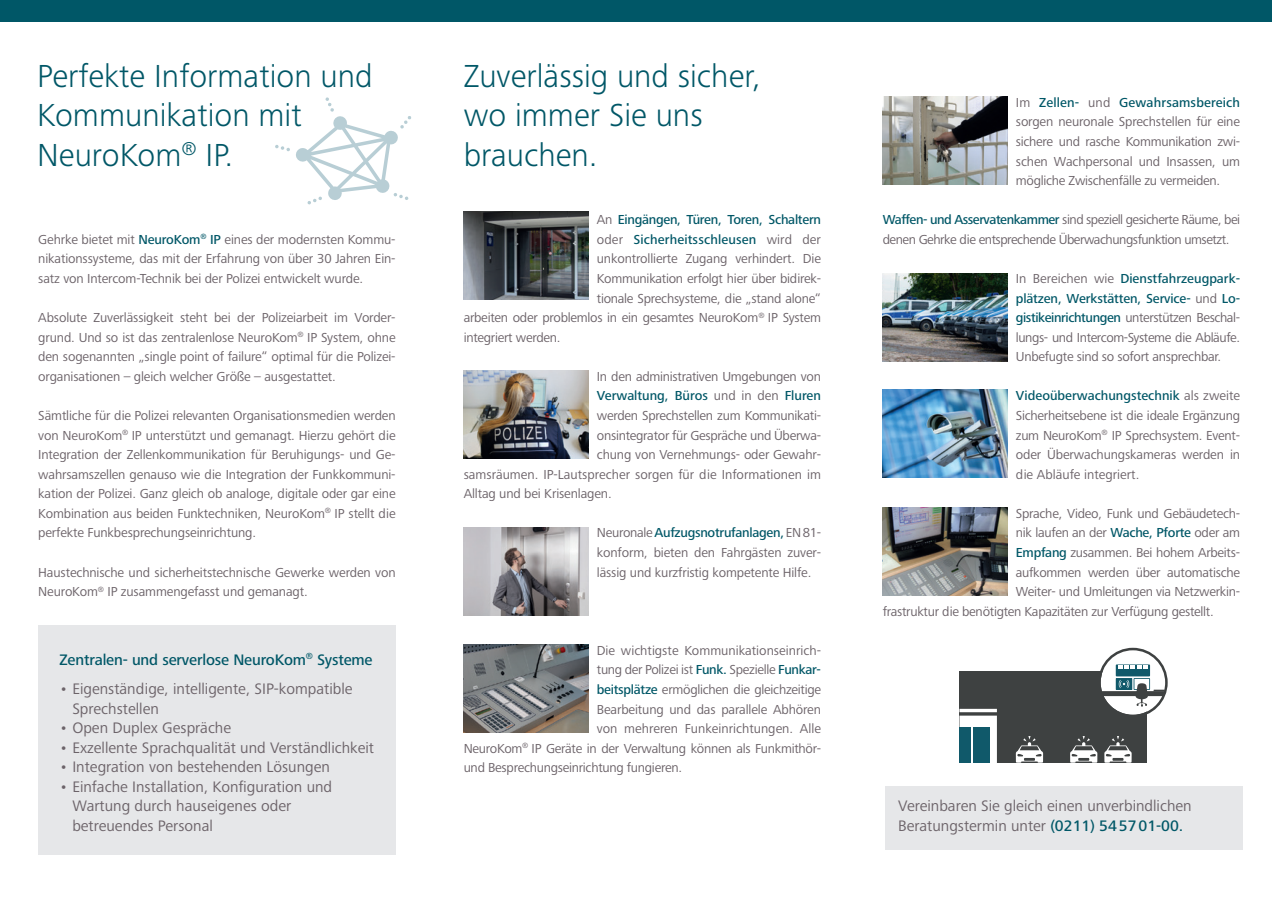
<style>
.page{position:relative;width:1272px;height:902px;background:#fff}
.page>*{position:absolute;margin:0;border:0;box-sizing:border-box;transform-origin:0 0}
.geh_fließtext{font:300 33px/39.2px "Frutiger Next Pro";color:#005767}
.geh_txt{font:15.75px/19.5px "Frutiger Next Pro";color:#6c6369}
.geh_fließtext-2{font:15.75px/19.5px "Frutiger Next Pro";color:#6c6369}
.geh_txt-2{font:500 15.75px "Frutiger Next Pro";letter-spacing:-.01em;color:#005767}
.geh_txt-3{font:13.5px/19.5px "Frutiger Next Pro";letter-spacing:-.02em;color:#6c6369;text-align:justify}
.Zwischenüberschrift{font:13.5px/19.5px "Frutiger Next Pro";letter-spacing:-.01em;color:#6c6369;text-align:justify}
.geh_fließtext-3{font:13.5px "Frutiger Next Pro";letter-spacing:-.02em;color:#6c6369}
.geh_txt-4{font:13.5px "Frutiger Next Pro";color:#6c6369}
.geh_fließtext-4{font:13.5px "Frutiger Next Pro";color:#6c6369}
.geh_txt-5{font:500 13.5px "Frutiger Next Pro";letter-spacing:-.02em;color:#005767}
.geh_txt-6{font:500 13.5px "Frutiger Next Pro";letter-spacing:.01em;color:#005767}
.geh_fließtext-5{font:500 13.5px "Frutiger Next Pro";color:#005767}
.s1{font-weight:500;color:#005767}
.s2{font-weight:400;color:#6c6369}
</style>
<div class="page">
<div style="left:0;top:0;width:1271px;height:21px;background:#005767"></div>
<svg style="left:275px;top:97px;width:136px;height:108px"></svg>
<div style="left:959px;top:670px;width:188px;height:92px;background:#3e4141"></div>
<svg style="left:1104px;top:736px;width:27px;height:26px"></svg>
<svg style="left:1098px;top:647px;width:69px;height:68px"></svg>
<svg style="left:959px;top:708px;width:37px;height:54px"></svg>
<div style="left:959px;top:726px;width:12px;height:36px;background:#10596a"></div>
<div style="left:973px;top:726px;width:17px;height:36px;background:#10596a"></div>
<svg style="left:1070px;top:736px;width:27px;height:26px"></svg>
<svg style="left:1015px;top:736px;width:28px;height:26px"></svg>
<div style="left:884px;top:785px;width:358px;height:64px;background:#e6e7e9"></div>
<img style="left:882px;top:96px;width:125px;height:88px">
<img style="left:882px;top:507px;width:125px;height:88px">
<img style="left:463px;top:370px;width:125px;height:88px">
<img style="left:463px;top:527px;width:125px;height:88px">
<img style="left:463px;top:644px;width:125px;height:88px">
<img style="left:463px;top:211px;width:125px;height:88px">
<img style="left:882px;top:273px;width:125px;height:88px">
<img style="left:882px;top:389px;width:125px;height:89px">
<div style="left:38px;top:625px;width:357px;height:229px;background:#e6e7e9"></div>
<p class="geh_fließtext" style="left:37px;top:57px;width:337px">Perfekte Information und<br>Kommunikation mit<br>NeuroKom<sup>®</sup> IP.</p>
<p class="geh_fließtext" style="left:463px;top:57px;width:299px">Zuverlässig und sicher, wo immer Sie uns brauchen.</p>
<p class="Zwischenüberschrift" style="left:38px;top:229px;width:359px">Gehrke bietet mit <span class="s1">NeuroKom</span><sup>®</sup> <span class="s1">IP</span> eines der modernsten Kommu&shy;nikationssysteme, das mit der Erfahrung von über 30 Jahren Ein&shy;satz von Intercom-Technik bei der Polizei entwickelt wurde.</p>
<p class="Zwischenüberschrift" style="left:38px;top:308px;width:359px">Absolute Zuverlässigkeit steht bei der Polizeiarbeit im Vorder&shy;grund. Und so ist das zentralenlose NeuroKom<sup>®</sup> IP System, ohne den sogenannten „single point of failure“ optimal für die Polizei&shy;organisationen – gleich welcher Größe – ausgestattet.</p>
<p class="Zwischenüberschrift" style="left:38px;top:405px;width:359px">Sämtliche für die Polizei relevanten Organisationsmedien werden von NeuroKom<sup>®</sup> IP unterstützt und gemanagt. Hierzu gehört die Integration der Zellenkommunikation für Beruhigungs- und Ge&shy;wahrsamszellen genauso wie die Integration der Funkkommuni&shy;kation der Polizei. Ganz gleich ob analoge, digitale oder gar eine Kombination aus beiden Funktechniken, NeuroKom<sup>®</sup> IP stellt die perfekte Funkbesprechungseinrichtung.</p>
<p class="Zwischenüberschrift" style="left:38px;top:562px;width:359px">Haustechnische und sicherheitstechnische Gewerke werden von<br>NeuroKom<sup>®</sup> IP zusammengefasst und gemanagt.</p>
<p class="geh_txt-2" style="left:60px;top:650px;width:314px">Zentralen- und serverlose NeuroKom<sup>®</sup> Systeme</p>
<p class="geh_txt" style="left:72px;top:679px;width:282px;text-indent:-13px">• Eigenständige, intelligente, SIP-kompatible<br>Sprechstellen</p>
<p class="geh_txt" style="left:60px;top:718px;width:173px">• Open Duplex Gespräche</p>
<p class="geh_txt" style="left:60px;top:737px;width:316px">• Exzellente Sprachqualität und Verständlichkeit</p>
<p class="geh_txt" style="left:60px;top:757px;width:272px">• Integration von bestehenden Lösungen</p>
<p class="geh_txt" style="left:72px;top:776px;width:261px;text-indent:-13px">• Einfache Installation, Konfiguration und<br>Wartung durch hauseigenes oder betreuendes Personal</p>
<p class="geh_txt-5" style="left:597px;top:212px;width:226px"><span class="s2">An</span> Eingängen, Türen, Toren, Schaltern</p>
<p class="geh_txt-6" style="left:597px;top:231px;width:226px"><span class="s2">oder</span> Sicherheitsschleusen <span class="s2">wird der</span></p>
<p class="geh_txt-3" style="left:597px;top:249px;width:226px">unkontrollierte Zugang verhindert. Die</p>
<p class="geh_txt-3" style="left:597px;top:269px;width:226px">Kommunikation erfolgt hier über bidirek-</p>
<p class="geh_txt-3" style="left:597px;top:288px;width:226px">tionale Sprechsysteme, die „stand alone“</p>
<p class="geh_txt-3" style="left:463px;top:308px;width:359px">arbeiten oder problemlos in ein gesamtes NeuroKom<sup>®</sup> IP System</p>
<p class="geh_txt-3" style="left:463px;top:327px;width:98px">integriert werden.</p>
<p class="geh_fließtext-3" style="left:597px;top:368px;width:226px">In den administrativen Umgebungen von</p>
<p class="geh_fließtext-5" style="left:597px;top:388px;width:226px">Verwaltung, Büros <span class="s2">und in den</span> Fluren</p>
<p class="geh_fließtext-3" style="left:597px;top:407px;width:226px">werden Sprechstellen zum Kommunikati-</p>
<p class="geh_fließtext-3" style="left:597px;top:427px;width:226px">onsintegrator für Gespräche und Überwa-</p>
<p class="geh_fließtext-3" style="left:597px;top:447px;width:226px">chung von Vernehmungs- oder Gewahr-</p>
<p class="geh_fließtext-4" style="left:463px;top:466px;width:359px">samsräumen. IP-Lautsprecher sorgen für die Informationen im</p>
<p class="geh_fließtext-3" style="left:463px;top:486px;width:150px">Alltag und bei Krisenlagen.</p>
<p class="geh_txt-3" style="left:597px;top:523px;width:226px">Neuronale <span class="s1">Aufzugsnotrufanlagen,</span> EN 81- konform, bieten den Fahrgästen zuver&shy;lässig und kurzfristig kompetente Hilfe.</p>
<p class="geh_txt-4" style="left:597px;top:642px;width:226px">Die wichtigste Kommunikationseinrich-</p>
<p class="geh_txt-3" style="left:597px;top:660px;width:226px">tung der Polizei ist <span class="s1">Funk.</span> Spezielle <span class="s1">Funkar-</span></p>
<p class="geh_txt-3" style="left:597px;top:679px;width:226px"><span class="s1">beitsplätze</span> ermöglichen die gleichzeitige</p>
<p class="geh_txt-3" style="left:597px;top:699px;width:226px">Bearbeitung und das parallele Abhören</p>
<p class="geh_txt-4" style="left:597px;top:720px;width:226px">von mehreren Funkeinrichtungen. Alle</p>
<p class="geh_txt-3" style="left:463px;top:738px;width:359px">NeuroKom<sup>®</sup> IP Geräte in der Verwaltung können als Funkmithör-</p>
<p class="geh_txt-3" style="left:463px;top:758px;width:220px">und Besprechungseinrichtung fungieren.</p>
<p class="geh_txt-3" style="left:1015px;top:92px;width:226px">Im <span class="s1">Zellen-</span> und <span class="s1">Gewahrsamsbereich </span>sorgen neuronale Sprechstellen für eine sichere und rasche Kommunikation zwi&shy;schen Wachpersonal und Insassen, um mögliche Zwischenfälle zu vermeiden.</p>
<p class="geh_txt-3" style="left:882px;top:210px;width:359px"><span class="s1">Waffen- und Asservatenkammer</span> sind speziell gesicherte Räume, bei denen Gehrke die entsprechende Überwachungsfunktion umsetzt.</p>
<p class="geh_txt-3" style="left:1015px;top:269px;width:226px">In Bereichen wie <span class="s1">Dienstfahrzeugpark&shy;plätzen, Werkstätten, Service-</span> und <span class="s1">Lo&shy;gistikeinrichtungen</span> unterstützen Beschal&shy;lungs- und Intercom-Systeme die Abläufe.<br>Unbefugte sind so sofort ansprechbar.</p>
<p class="geh_txt-3" style="left:1015px;top:386px;width:226px"><span class="s1">Videoüberwachungstechnik</span> als zweite Sicherheitsebene ist die ideale Ergänzung zum NeuroKom<sup>®</sup> IP Sprechsystem. Event&shy;oder Überwachungskameras werden in die Abläufe integriert.</p>
<p class="geh_txt-3" style="left:1015px;top:503px;width:226px">Sprache, Video, Funk und Gebäudetech-</p>
<p class="geh_txt-3" style="left:1015px;top:523px;width:226px">nik laufen an der <span class="s1">Wache, Pforte</span> oder am</p>
<p class="geh_txt-3" style="left:1015px;top:542px;width:226px"><span class="s1">Empfang</span> zusammen. Bei hohem Arbeits-</p>
<p class="geh_txt-3" style="left:1015px;top:562px;width:226px">aufkommen werden über automatische</p>
<p class="geh_txt-3" style="left:1015px;top:581px;width:226px">Weiter- und Umleitungen via Netzwerkin-</p>
<p class="geh_txt-3" style="left:882px;top:601px;width:332px">frastruktur die benötigten Kapazitäten zur Verfügung gestellt.</p>
<p class="geh_fließtext-2" style="left:898px;top:796px;width:295px">Vereinbaren Sie gleich einen unverbindlichen<br>Beratungstermin unter <span class="s1">(0211) 545701-00.</span></p>
</div>
